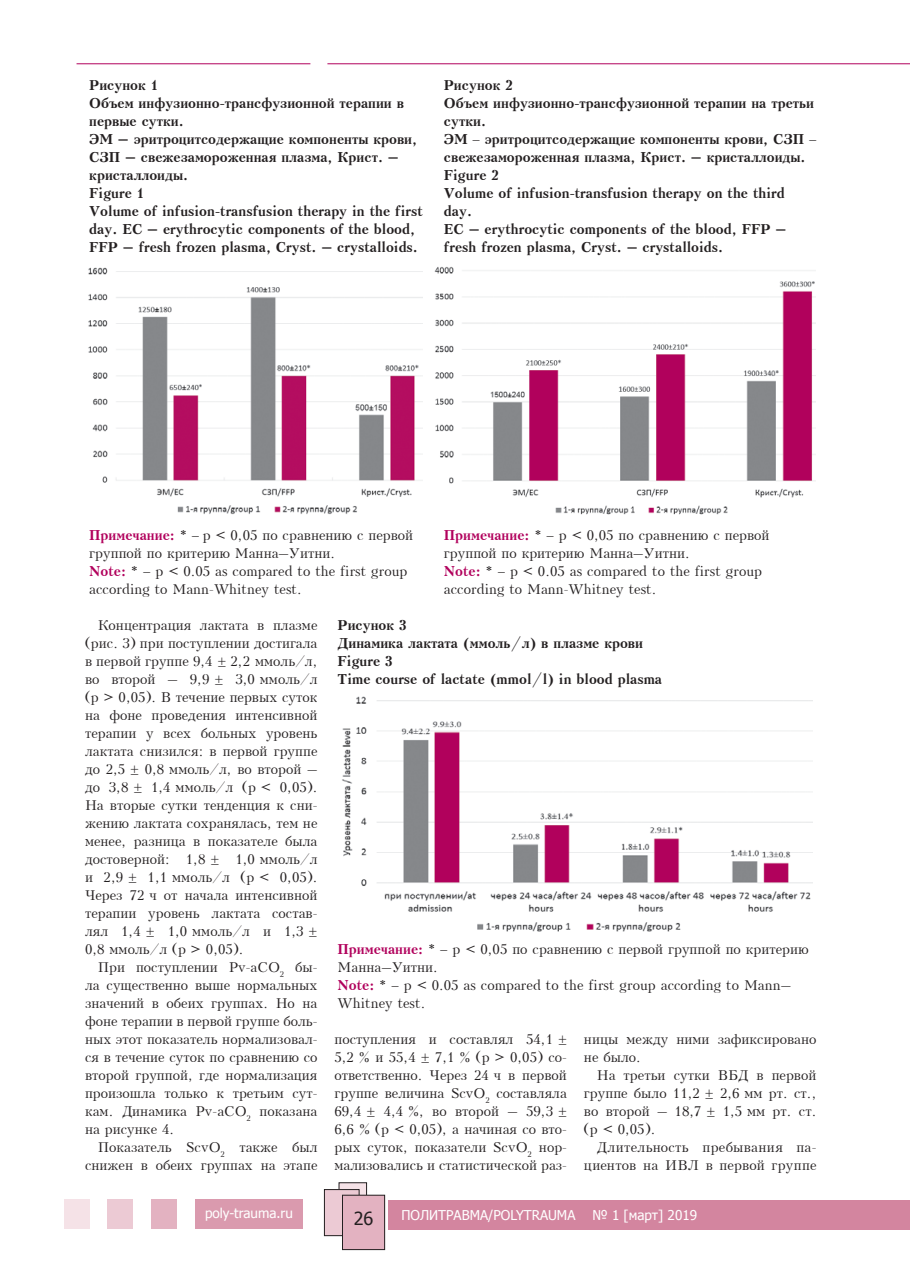
<style>
.page{position:relative;width:910px;height:1280px;background:#fff}
.page>*{position:absolute;margin:0;border:0;box-sizing:border-box;transform-origin:0 0}
.t1{font:18px "Tahoma";color:#231f20}
.t2{font:13.5px/18px "Kudrashov Plain";color:#231f20;text-align:justify}
.t3{font:700 13.5px/18px "Kudrashov";color:#231f20}
.t4{font:13.5px/18px "Kudrashov Plain";letter-spacing:.02em;color:#231f20;text-align:right}
.t5{font:13.5px "Tahoma";color:#fff}
.s1{font-family:"Kudrashov";font-weight:700;color:#b1015c}
</style>
<div class="page">
<div style="left:196px;top:1198px;width:107px;height:30px;background:#da9aae"></div>
<div style="left:151px;top:1198px;width:25px;height:30px;background:#e3b2c1"></div>
<div style="left:107px;top:1198px;width:26px;height:30px;background:#eccad4"></div>
<div style="left:64px;top:1198px;width:25px;height:30px;background:#f5e2e7"></div>
<div style="left:389px;top:1199px;width:521px;height:30px;background:#d3859f"></div>
<div style="left:339px;top:1183px;width:28px;height:36px;background:#f5e2e7"></div>
<div style="left:339px;top:1182px;width:28px;height:37px;border:1px solid #231f20"></div>
<div style="left:324px;top:1189px;width:35px;height:47px;background:#eccad4"></div>
<div style="left:324px;top:1189px;width:35px;height:47px;border:1px solid #231f20"></div>
<div style="left:342px;top:1195px;width:43px;height:54px;background:#e3b2c1"></div>
<div style="left:342px;top:1195px;width:43px;height:55px;border:1px solid #231f20"></div>
<hr style="left:327px;top:63px;width:583px;height:1px;background:#b1015c">
<hr style="left:77px;top:63px;width:233px;height:1px;background:#b1015c">
<img style="left:88px;top:267px;width:335px;height:248px">
<img style="left:434px;top:266px;width:382px;height:249px">
<img style="left:342px;top:696px;width:470px;height:236px">
<p class="t3" style="left:89px;top:76px;width:335px">Рисунок 1<br>Объем инфузионно-трансфузионной терапии в первые сутки.<br>ЭМ – эритроцитсодержащие компоненты крови,<br>СЗП – свежезамороженная плазма, Крист. – кристаллоиды.<br>Figure 1<br>Volume of infusion-transfusion therapy in the first day. EC – erythrocytic components of the blood,<br>FFP – fresh frozen plasma, Cryst. – crystalloids.</p>
<p class="t3" style="left:444px;top:76px;width:374px">Рисунок 2<br>Объем инфузионно-трансфузионной терапии на третьи сутки.<br>ЭМ − эритроцитсодержащие компоненты крови, СЗП − свежезамороженная плазма, Крист. – кристаллоиды.<br>Figure 2<br>Volume of infusion-transfusion therapy on the third<br>day.<br>EC – erythrocytic components of the blood, FFP – fresh frozen plasma, Cryst. – crystalloids.</p>
<p class="t2" style="left:89px;top:526px;width:325px;text-align:left"><span class="s1">Примечание:</span> * − р &lt; 0,05 по сравнению с первой группой по критерию Манна–Уитни.<br><span class="s1">Note:</span> * − р &lt; 0.05 as compared to the first group according to Mann-Whitney test.</p>
<p class="t2" style="left:444px;top:526px;width:327px;text-align:left"><span class="s1">Примечание:</span> * − р &lt; 0,05 по сравнению с первой группой по критерию Манна–Уитни.<br><span class="s1">Note:</span> * − р &lt; 0.05 as compared to the first group according to Mann-Whitney test.</p>
<p class="t3" style="left:338px;top:616px;width:326px">Рисунок 3<br>Динамика лактата (ммоль/л) в плазме крови<br>Figure 3<br>Time course of lactate (mmol/l) in blood plasma</p>
<p class="t2" style="left:85px;top:616px;width:234px;text-indent:13px">Концентрация лактата в плазме (рис. 3) при поступлении достигала в первой группе 9,4 ± 2,2 ммоль/л, во второй – 9,9 ± 3,0 ммоль/л (р &gt; 0,05). В течение первых суток на фоне проведения интенсивной терапии у всех больных уровень лактата снизился: в первой группе до 2,5 ± 0,8 ммоль/л, во второй – до 3,8 ± 1,4 ммоль/л (р &lt; 0,05).<br>На вторые сутки тенденция к сни&shy;жению лактата сохранялась, тем не менее, разница в показателе была достоверной: 1,8 ± 1,0 ммоль/л и 2,9 ± 1,1 ммоль/л (р &lt; 0,05).<br>Через 72 ч от начала интенсивной терапии уровень лактата состав&shy;лял 1,4 ± 1,0 ммоль/л и 1,3 ± 0,8 ммоль/л (р &gt; 0,05).</p>
<p class="t2" style="left:85px;top:958px;width:234px;text-indent:13px">При поступлении Pv-aCO<sub>2</sub> бы&shy;ла существенно выше нормальных значений в обеих группах. Но на фоне терапии в первой группе боль&shy;ных этот показатель нормализовал&shy;ся в течение суток по сравнению со второй группой, где нормализация произошла только к третьим сут&shy;кам. Динамика Pv-aCO<sub>2</sub> показана на рисунке 4.</p>
<p class="t2" style="left:85px;top:1138px;width:234px;text-align:right">Показатель ScvO<sub>2</sub> также был снижен в обеих группах на этапе</p>
<p class="t2" style="left:338px;top:940px;width:473px;text-align:left"><span class="s1">Примечание:</span> * − р &lt; 0,05 по сравнению с первой группой по критерию Манна–Уитни.<br><span class="s1">Note:</span> * − р &lt; 0.05 as compared to the first group according to Mann– Whitney test.</p>
<p class="t2" style="left:334px;top:1030px;width:234px">поступления и составлял 54,1 ± 5,2 % и 55,4 ± 7,1 % (р &gt; 0,05) со&shy;ответственно. Через 24 ч в первой группе величина ScvO<sub>2</sub> составляла 69,4 ± 4,4 %, во второй – 59,3 ± 6,6 % (р &lt; 0,05), а начиная со вто&shy;рых суток, показатели ScvO<sub>2</sub> нор&shy;мализовались и статистической раз-</p>
<p class="t2" style="left:584px;top:1030px;width:234px">ницы между ними зафиксировано не было.</p>
<p class="t2" style="left:584px;top:1066px;width:234px;text-indent:13px">На третьи сутки ВБД в первой группе было 11,2 ± 2,6 мм рт. ст., во второй – 18,7 ± 1,5 мм рт. ст. (p &lt; 0,05).</p>
<p class="t4" style="left:584px;top:1138px;width:234px">Длительность пребывания па&shy;циентов на ИВЛ в первой группе</p>
<p class="t5" style="left:205px;top:1204px;width:89px">poly-trauma.ru</p>
<h1 class="t1" style="left:354px;top:1206px;width:21px">26</h1>
<p class="t5" style="left:401px;top:1206px;width:176px">ПОЛИТРАВМА/POLYTRAUMA</p>
<p class="t5" style="left:592px;top:1206px;width:106px">№ 1 [март] 2019</p>
</div>
